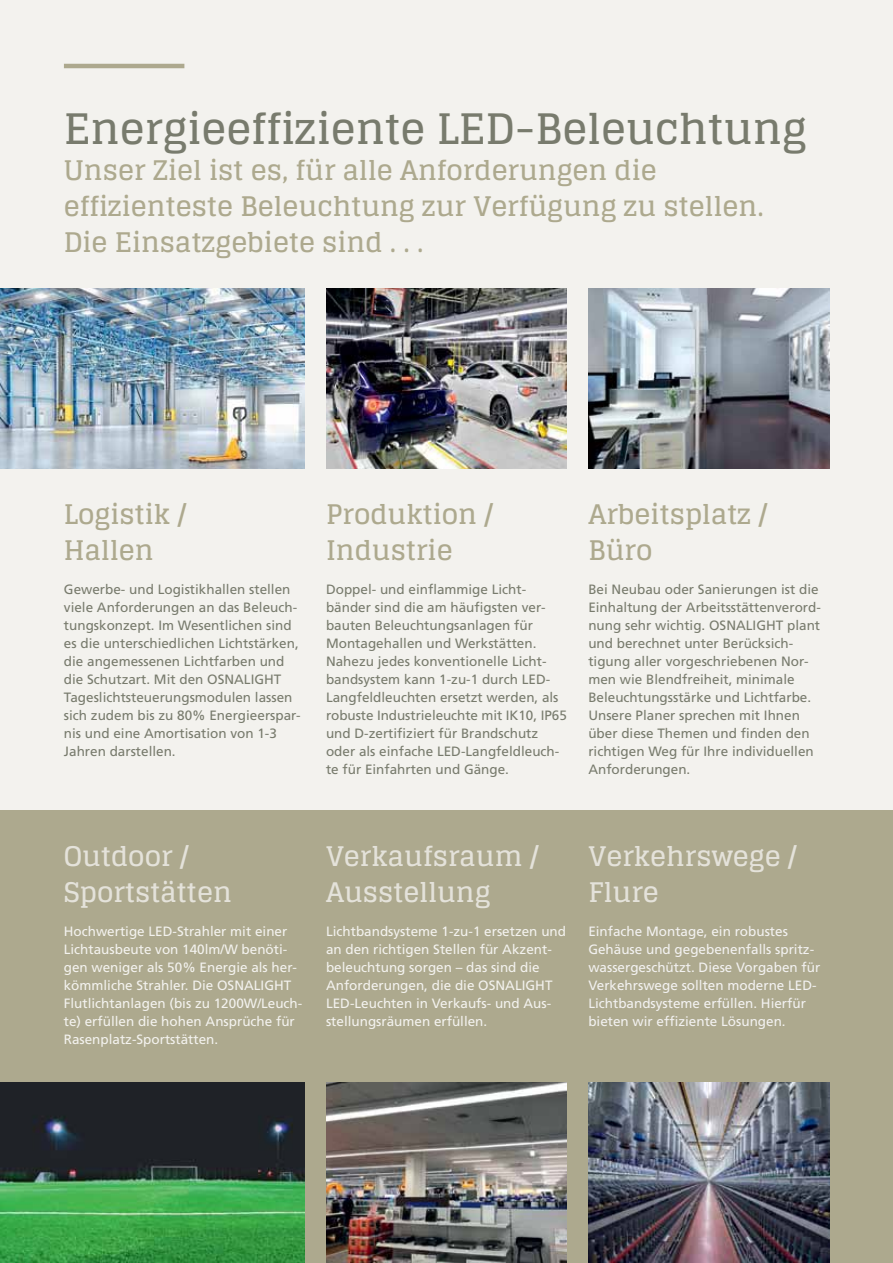
<style>
.page{position:relative;width:893px;height:1263px;background:#f3f2ee}
.page>*{position:absolute;margin:0;border:0;box-sizing:border-box;transform-origin:0 0}
.t1{font:700 42px "Glegoo";color:#787b6d}
.t2{font:700 27px/36px "Glegoo";color:#ada98e}
.t3{font:700 27px/36px "Glegoo";color:#e4e2da}
.t4{font:13.5px/18px "Frutiger CE";color:#787b6d}
.t5{font:13.5px/18px "Frutiger CE";color:#f3f2ee}
.t6{font:13.5px/18px "Frutiger CE";color:#f2f1f0}
</style>
<div class="page">
<div style="left:0;top:810px;width:893px;height:453px;background:#ada98e"></div>
<hr style="left:64px;top:64px;width:120px;height:4px;background:#ada98e">
<img style="left:326px;top:288px;width:241px;height:180px">
<img style="left:326px;top:1083px;width:241px;height:180px">
<img style="left:588px;top:288px;width:241px;height:180px">
<img style="left:588px;top:1083px;width:241px;height:180px">
<img style="left:0;top:288px;width:305px;height:180px">
<img style="left:0;top:1083px;width:305px;height:180px">
<h1 class="t1" style="left:64px;top:105px;width:744px">Energieeffiziente LED-Beleuchtung</h1>
<h2 class="t2" style="left:64px;top:153px;width:701px">Unser Ziel ist es, für alle Anforderungen die effizienteste Beleuchtung zur Verfügung zu stellen.<br>Die Einsatzgebiete sind . . .</h2>
<h2 class="t2" style="left:64px;top:496px;width:124px">Logistik /<br>Hallen</h2>
<p class="t4" style="left:64px;top:580px;width:238px">Gewerbe- und Logistikhallen stellen viele Anforderungen an das Beleuch&shy;tungskonzept. Im Wesentlichen sind es die unterschiedlichen Lichtstärken, die angemessenen Lichtfarben und die Schutzart. Mit den OSNALIGHT Tageslichtsteuerungsmodulen lassen sich zudem bis zu 80% Energieerspar&shy;nis und eine Amortisation von 1-3<br>Jahren darstellen.</p>
<h2 class="t2" style="left:326px;top:496px;width:169px">Produktion /<br>Industrie</h2>
<p class="t4" style="left:326px;top:580px;width:242px">Doppel- und einflammige Licht&shy;bänder sind die am häufigsten ver&shy;bauten Beleuchtungsanlagen für Montagehallen und Werkstätten.<br>Nahezu jedes konventionelle Licht&shy;bandsystem kann 1-zu-1 durch LED-Langfeldleuchten ersetzt werden, als robuste Industrieleuchte mit IK10, IP65 und D-zertifiziert für Brandschutz oder als einfache LED-Langfeldleuch&shy;te für Einfahrten und Gänge.</p>
<h2 class="t2" style="left:588px;top:496px;width:181px">Arbeitsplatz /<br>Büro</h2>
<p class="t4" style="left:588px;top:580px;width:234px">Bei Neubau oder Sanierungen ist die Einhaltung der Arbeitsstättenverord&shy;nung sehr wichtig. OSNALIGHT plant und berechnet unter Berücksich&shy;tigung aller vorgeschriebenen Nor&shy;men wie Blendfreiheit, minimale Beleuchtungsstärke und Lichtfarbe.<br>Unsere Planer sprechen mit Ihnen über diese Themen und finden den richtigen Weg für Ihre individuellen Anforderungen.</p>
<h2 class="t3" style="left:64px;top:838px;width:170px">Outdoor /<br>Sportstätten</h2>
<p class="t5" style="left:64px;top:922px;width:240px">Hochwertige LED-Strahler mit einer Lichtausbeute von 140lm/W benöti&shy;gen weniger als 50% Energie als her&shy;kömmliche Strahler. Die OSNALIGHT Flutlichtanlagen (bis zu 1200W/Leuch&shy;te) erfüllen die hohen Ansprüche für Rasenplatz-Sportstätten.</p>
<h2 class="t3" style="left:326px;top:838px;width:214px">Verkaufsraum /<br>Ausstellung</h2>
<p class="t5" style="left:326px;top:922px;width:242px">Lichtbandsysteme 1-zu-1 ersetzen und an den richtigen Stellen für Akzent&shy;beleuchtung sorgen – das sind die Anforderungen, die die OSNALIGHT LED-Leuchten in Verkaufs- und Aus&shy;stellungsräumen erfüllen.</p>
<h2 class="t3" style="left:588px;top:838px;width:210px">Verkehrswege /<br>Flure</h2>
<p class="t6" style="left:588px;top:922px;width:233px">Einfache Montage, ein robustes Gehäuse und gegebenenfalls spritz&shy;wassergeschützt. Diese Vorgaben für Verkehrswege sollten moderne LED-Lichtbandsysteme erfüllen. Hierfür bieten wir effiziente Lösungen.</p>
</div>
